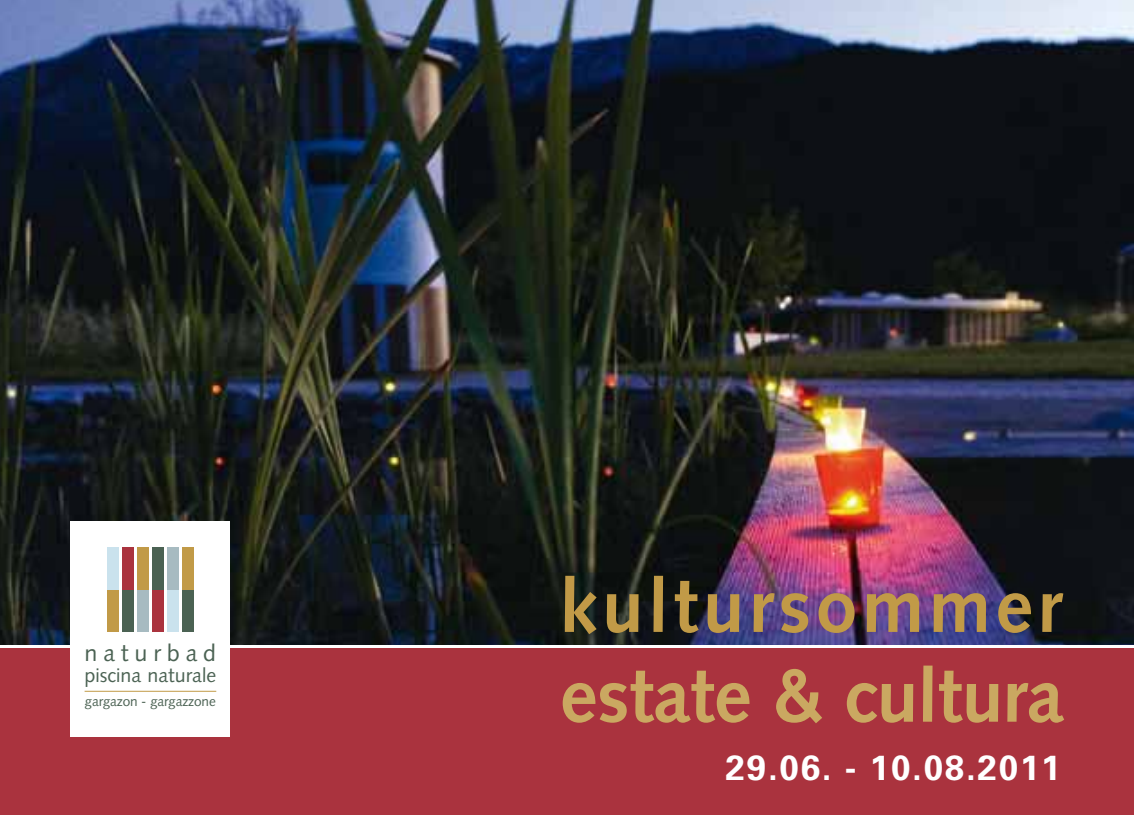
<style>
.page{position:relative;width:1134px;height:815px;background:#fff}
.page>*{position:absolute;margin:0;border:0;box-sizing:border-box;transform-origin:0 0}
.t1{font:700 74.75px "Syntax";letter-spacing:-.01em;color:#caa861}
.t2{font:700 74.75px "Syntax";letter-spacing:.06em;color:#c19a47}
.t3{font:700 35px "Univers";letter-spacing:.05em;color:#fff}
.t4{font:23.25px "Syntax";letter-spacing:.25em;color:#4b6253}
.t5{font:19.75px "Syntax";color:#4b6253}
.t6{font:13.5px "Syntax";letter-spacing:-.01em;color:#4b6253}
</style>
<div class="page">
<img style="left:0;top:0;width:1134px;height:645px">
<div style="left:0;top:648px;width:1134px;height:167px;background:#aa333e"></div>
<div style="left:71px;top:522px;width:159px;height:215px;background:#fff"></div>
<div style="left:107px;top:589px;width:12px;height:42px;background:#c19a47"></div>
<div style="left:122px;top:589px;width:12px;height:42px;background:#4b6253"></div>
<div style="left:137px;top:589px;width:12px;height:42px;background:#a7bbc1"></div>
<div style="left:152px;top:589px;width:12px;height:42px;background:#aa333e"></div>
<div style="left:167px;top:589px;width:12px;height:42px;background:#cae2ed"></div>
<div style="left:182px;top:589px;width:12px;height:42px;background:#4b6253"></div>
<div style="left:107px;top:547px;width:12px;height:42px;background:#cae2ed"></div>
<div style="left:122px;top:547px;width:12px;height:42px;background:#aa333e"></div>
<div style="left:137px;top:547px;width:12px;height:42px;background:#c19a47"></div>
<div style="left:152px;top:547px;width:12px;height:42px;background:#4b6253"></div>
<div style="left:167px;top:547px;width:12px;height:42px;background:#a7bbc1"></div>
<div style="left:182px;top:547px;width:12px;height:42px;background:#c19a47"></div>
<hr style="left:85px;top:691px;width:131px;height:1px;background:#c19a47">
<h3 class="t4" style="left:85px;top:639px;width:133px">naturbad</h3>
<h3 class="t5" style="left:85px;top:664px;width:133px">piscina naturale</h3>
<p class="t6" style="left:85px;top:694px;width:133px">gargazon - gargazzone</p>
<h1 class="t2" style="left:560px;top:563px;width:504px">kultursommer</h1>
<h1 class="t1" style="left:560px;top:653px;width:506px">estate &amp; cultura</h1>
<h2 class="t3" style="left:726px;top:745px;width:337px">29.06. - 10.08.2011</h2>
</div>
